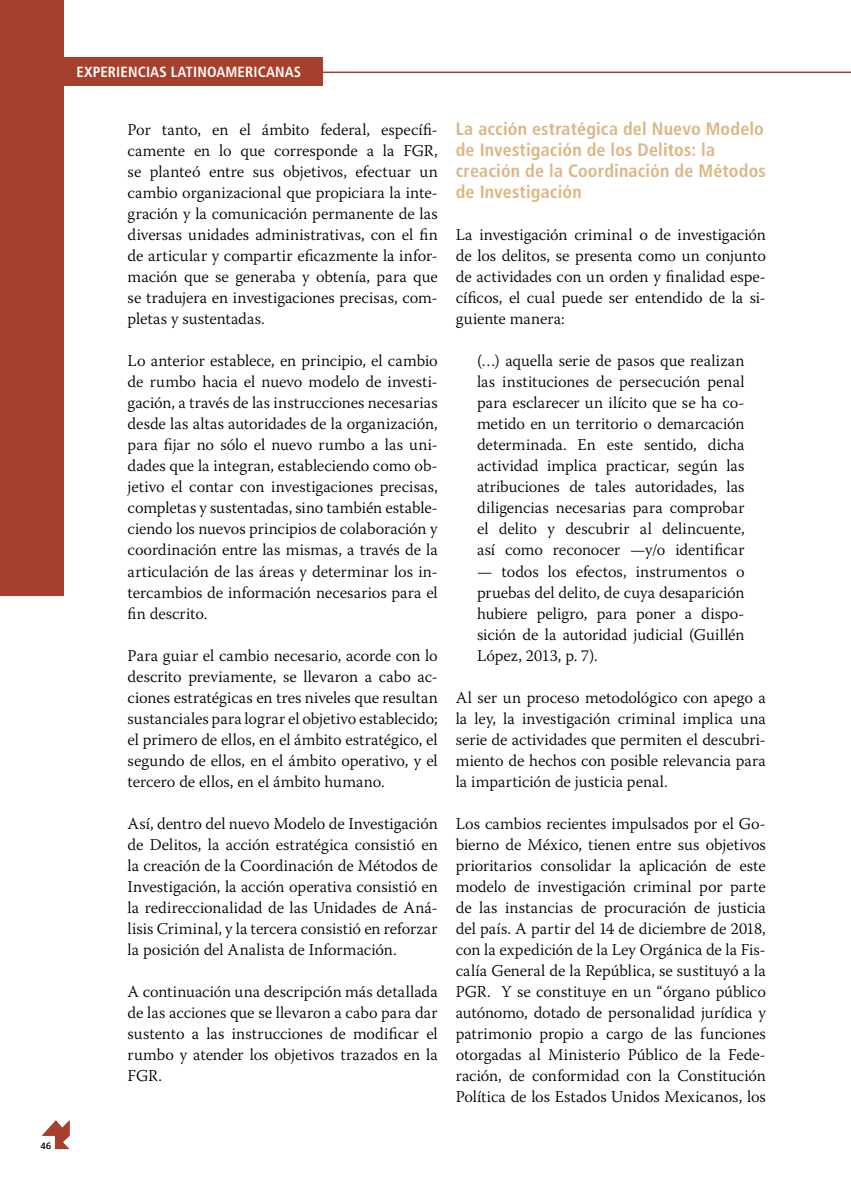
<style>
.page{position:relative;width:851px;height:1191px;background:#fff}
.page>*{position:absolute;margin:0;border:0;box-sizing:border-box;transform-origin:0 0}
.SJ_TC_titulo_2{font:700 condensed 18px/21px "Frutiger LT Std";letter-spacing:.01em;color:#dcb684}
.SJ_texto_principal{font:300 16.5px/21px "Warnock Pro";color:#000;text-align:justify}
.SJ_texto_incluido{font:300 16.5px/21px "Warnock Pro";letter-spacing:-.005em;color:#000;text-align:justify}
.t1{font:700 condensed 14.7px "Frutiger LT Std";letter-spacing:.01em;color:#fff}
.t2{font:300 9px "Frutiger LT Std";color:#000}
</style>
<div class="page">
<hr style="left:0;top:72px;width:850px;height:1px;background:#a73f2d">
<svg style="left:42px;top:1120px;width:28px;height:29px"></svg>
<div style="left:0;top:0;width:64px;height:595px;background:#a73f2d"></div>
<div style="left:0;top:57px;width:322px;height:29px;background:#a73f2d"></div>
<p class="t2" style="left:41px;top:1140px;width:12px">46</p>
<p class="t1" style="left:77px;top:63px;width:226px">EXPERIENCIAS LATINOAMERICANAS</p>
<p class="SJ_texto_principal" style="left:128px;top:119px;width:311px">Por tanto, en el ámbito federal, específi&shy;camente en lo que corresponde a la FGR, se planteó entre sus objetivos, efectuar un cambio organizacional que propiciara la inte&shy;gración y la comunicación permanente de las diversas unidades administrativas, con el fin de articular y compartir eficazmente la infor&shy;mación que se generaba y obtenía, para que se tradujera en investigaciones precisas, com&shy;pletas y sustentadas.</p>
<p class="SJ_texto_principal" style="left:128px;top:350px;width:311px">Lo anterior establece, en principio, el cambio de rumbo hacia el nuevo modelo de investi&shy;gación, a través de las instrucciones necesarias desde las altas autoridades de la organización, para fijar no sólo el nuevo rumbo a las uni&shy;dades que la integran, estableciendo como ob&shy;jetivo el contar con investigaciones precisas, completas y sustentadas, sino también estable&shy;ciendo los nuevos principios de colaboración y coordinación entre las mismas, a través de la articulación de las áreas y determinar los in&shy;tercambios de información necesarios para el fin descrito.</p>
<p class="SJ_texto_principal" style="left:128px;top:644px;width:311px">Para guiar el cambio necesario, acorde con lo descrito previamente, se llevaron a cabo ac&shy;ciones estratégicas en tres niveles que resultan sustanciales para lograr el objetivo establecido; el primero de ellos, en el ámbito estratégico, el segundo de ellos, en el ámbito operativo, y el tercero de ellos, en el ámbito humano.</p>
<p class="SJ_texto_principal" style="left:128px;top:812px;width:311px">Así, dentro del nuevo Modelo de Investigación de Delitos, la acción estratégica consistió en la creación de la Coordinación de Métodos de Investigación, la acción operativa consistió en la redireccionalidad de las Unidades de Aná&shy;lisis Criminal, y la tercera consistió en reforzar la posición del Analista de Información.</p>
<p class="SJ_texto_principal" style="left:128px;top:980px;width:311px">A continuación una descripción más detallada de las acciones que se llevaron a cabo para dar sustento a las instrucciones de modificar el rumbo y atender los objetivos trazados en la FGR.</p>
<p class="SJ_TC_titulo_2" style="left:455px;top:119px;width:311px">La acción estratégica del Nuevo Modelo de Investigación de los Delitos: la creación de la Coordinación de Métodos de Investigación</p>
<p class="SJ_texto_principal" style="left:455px;top:224px;width:311px">La investigación criminal o de investigación de los delitos, se presenta como un conjunto de actividades con un orden y finalidad espe&shy;cíficos, el cual puede ser entendido de la si&shy;guiente manera:</p>
<p class="SJ_texto_incluido" style="left:477px;top:350px;width:269px">(…) aquella serie de pasos que realizan las instituciones de persecución penal para esclarecer un ilícito que se ha co&shy;metido en un territorio o demarcación determinada. En este sentido, dicha actividad implica practicar, según las atribuciones de tales autoridades, las diligencias necesarias para comprobar el delito y descubrir al delincuente, así como reconocer —y/o identificar</p>
<p class="SJ_texto_incluido" style="left:477px;top:560px;width:269px">— todos los efectos, instrumentos o pruebas del delito, de cuya desaparición hubiere peligro, para poner a dispo&shy;sición de la autoridad judicial (Guillén López, 2013, p. 7).</p>
<p class="SJ_texto_principal" style="left:455px;top:686px;width:311px">Al ser un proceso metodológico con apego a la ley, la investigación criminal implica una serie de actividades que permiten el descubri&shy;miento de hechos con posible relevancia para la impartición de justicia penal.</p>
<p class="SJ_texto_principal" style="left:455px;top:812px;width:311px">Los cambios recientes impulsados por el Go&shy;bierno de México, tienen entre sus objetivos prioritarios consolidar la aplicación de este modelo de investigación criminal por parte de las instancias de procuración de justicia del país. A partir del 14 de diciembre de 2018, con la expedición de la Ley Orgánica de la Fis&shy;calía General de la República, se sustituyó a la PGR. Y se constituye en un “órgano público autónomo, dotado de personalidad jurídica y patrimonio propio a cargo de las funciones otorgadas al Ministerio Público de la Fede&shy;ración, de conformidad con la Constitución Política de los Estados Unidos Mexicanos, los</p>
</div>
